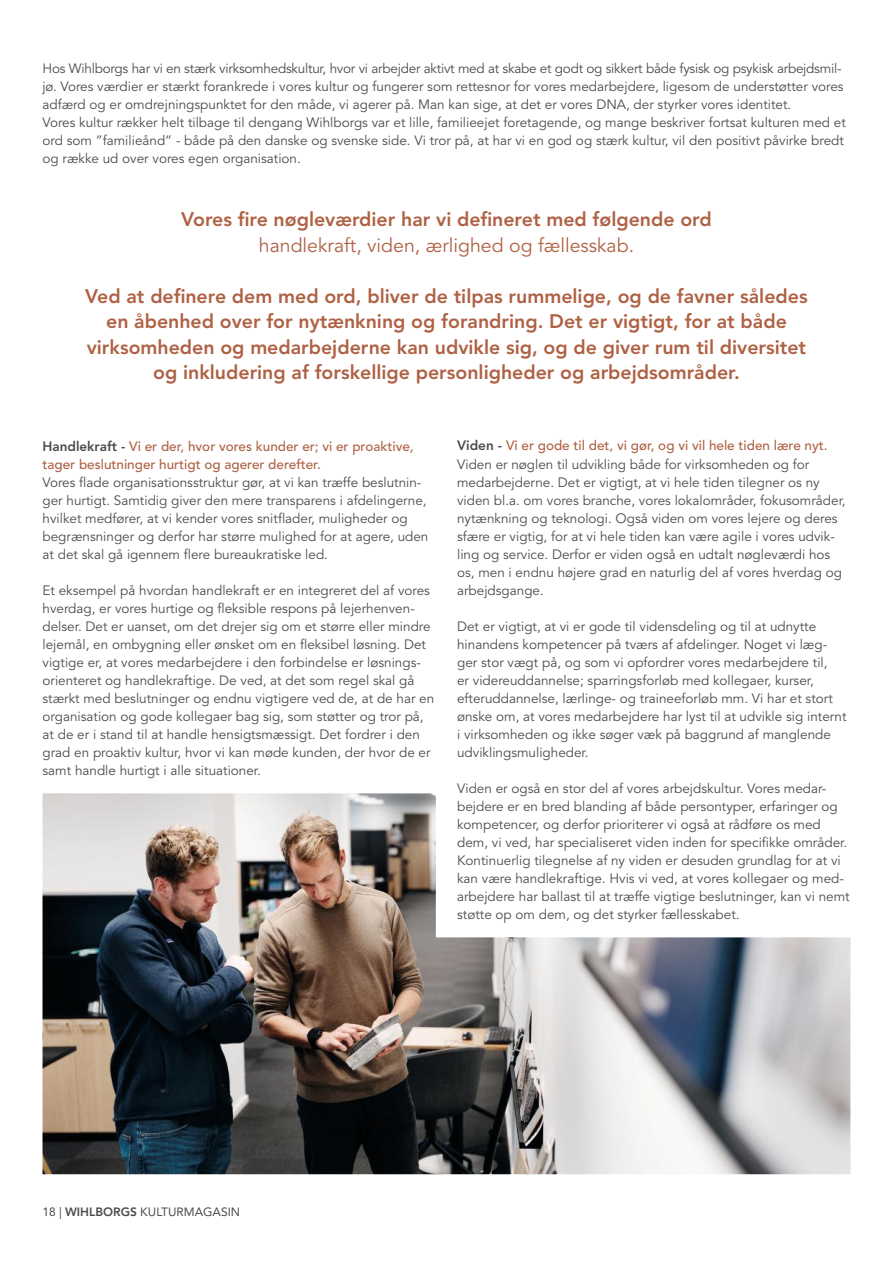
<style>
.page{position:relative;width:893px;height:1263px;background:#fff}
.page>*{position:absolute;margin:0;border:0;box-sizing:border-box;transform-origin:0 0}
.t1{font:800 19.5px/25.5px "Avenir LT Std";color:#af6144;text-align:center}
.t2{font:19.5px "Avenir LT Std";color:#af6144}
.t3{font:13.5px/18px "Avenir LT Std";color:#4c4b4a}
.t4{font:500 13.5px/18px "Avenir LT Std";color:#af6144}
.t5{font:12px "Avenir LT Std";color:#4c4b4a}
.s1{font-weight:800;color:#4c4b4a}
.s2{font-weight:800}
.s3{font-weight:500;color:#af6144}
</style>
<div class="page">
<img style="left:43px;top:793px;width:807px;height:381px">
<p class="t3" style="left:43px;top:60px;width:805px">Hos Wihlborgs har vi en stærk virksomhedskultur, hvor vi arbejder aktivt med at skabe et godt og sikkert både fysisk og psykisk arbejdsmil&shy;jø. Vores værdier er stærkt forankrede i vores kultur og fungerer som rettesnor for vores medarbejdere, ligesom de understøtter vores adfærd og er omdrejningspunktet for den måde, vi agerer på. Man kan sige, at det er vores DNA, der styrker vores identitet.<br>Vores kultur rækker helt tilbage til dengang Wihlborgs var et lille, familieejet foretagende, og mange beskriver fortsat kulturen med et ord som ”familieånd” - både på den danske og svenske side. Vi tror på, at har vi en god og stærk kultur, vil den positivt påvirke bredt og række ud over vores egen organisation.</p>
<h1 class="t1" style="left:181px;top:207px;width:532px">Vores fire nøgleværdier har vi defineret med følgende ord</h1>
<h1 class="t2" style="left:259px;top:234px;width:377px">handlekraft, viden, ærlighed og fællesskab.</h1>
<p class="t1" style="left:85px;top:283px;width:724px">Ved at definere dem med ord, bliver de tilpas rummelige, og de favner således en åbenhed over for nytænkning og forandring. Det er vigtigt, for at både virksomheden og medarbejderne kan udvikle sig, og de giver rum til diversitet og inkludering af forskellige personligheder og arbejdsområder.</p>
<p class="t4" style="left:43px;top:438px;width:373px"><span class="s1">Handlekraft -</span> Vi er der, hvor vores kunder er; vi er proaktive, tager beslutninger hurtigt og agerer derefter.</p>
<p class="t3" style="left:43px;top:474px;width:387px">Vores flade organisationsstruktur gør, at vi kan træffe beslutnin&shy;ger hurtigt. Samtidig giver den mere transparens i afdelingerne, hvilket medfører, at vi kender vores snitflader, muligheder og begrænsninger og derfor har større mulighed for at agere, uden at det skal gå igennem flere bureaukratiske led.</p>
<p class="t3" style="left:43px;top:582px;width:393px">Et eksempel på hvordan handlekraft er en integreret del af vores hverdag, er vores hurtige og fleksible respons på lejerhenven&shy;delser. Det er uanset, om det drejer sig om et større eller mindre lejemål, en ombygning eller ønsket om en fleksibel løsning. Det vigtige er, at vores medarbejdere i den forbindelse er løsnings&shy;orienteret og handlekraftige. De ved, at det som regel skal gå stærkt med beslutninger og endnu vigtigere ved de, at de har en organisation og gode kollegaer bag sig, som støtter og tror på, at de er i stand til at handle hensigtsmæssigt. Det fordrer i den grad en proaktiv kultur, hvor vi kan møde kunden, der hvor de er samt handle hurtigt i alle situationer.</p>
<p class="t3" style="left:457px;top:437px;width:390px"><span class="s2">Viden -</span> <span class="s3">Vi er gode til det, vi gør, og vi vil hele tiden lære nyt.<br></span>Viden er nøglen til udvikling både for virksomheden og for medarbejderne. Det er vigtigt, at vi hele tiden tilegner os ny viden bl.a. om vores branche, vores lokalområder, fokusområder, nytænkning og teknologi. Også viden om vores lejere og deres sfære er vigtig, for at vi hele tiden kan være agile i vores udvik&shy;ling og service. Derfor er viden også en udtalt nøgleværdi hos os, men i endnu højere grad en naturlig del af vores hverdag og arbejdsgange.</p>
<p class="t3" style="left:457px;top:618px;width:391px">Det er vigtigt, at vi er gode til vidensdeling og til at udnytte hinandens kompetencer på tværs af afdelinger. Noget vi læg&shy;ger stor vægt på, og som vi opfordrer vores medarbejdere til,<br>er videreuddannelse; sparringsforløb med kollegaer, kurser, efteruddannelse, lærlinge- og traineeforløb mm. Vi har et stort ønske om, at vores medarbejdere har lyst til at udvikle sig internt i virksomheden og ikke søger væk på baggrund af manglende udviklingsmuligheder.</p>
<p class="t3" style="left:457px;top:780px;width:394px">Viden er også en stor del af vores arbejdskultur. Vores medar&shy;bejdere er en bred blanding af både persontyper, erfaringer og kompetencer, og derfor prioriterer vi også at rådføre os med dem, vi ved, har specialiseret viden inden for specifikke områder.<br>Kontinuerlig tilegnelse af ny viden er desuden grundlag for at vi kan være handlekraftige. Hvis vi ved, at vores kollegaer og med&shy;arbejdere har ballast til at træffe vigtige beslutninger, kan vi nemt støtte op om dem, og det styrker fællesskabet.</p>
<p class="t5" style="left:43px;top:1205px;width:199px">18 | <span class="s2">WIHLBORGS</span> KULTURMAGASIN</p>
</div>
